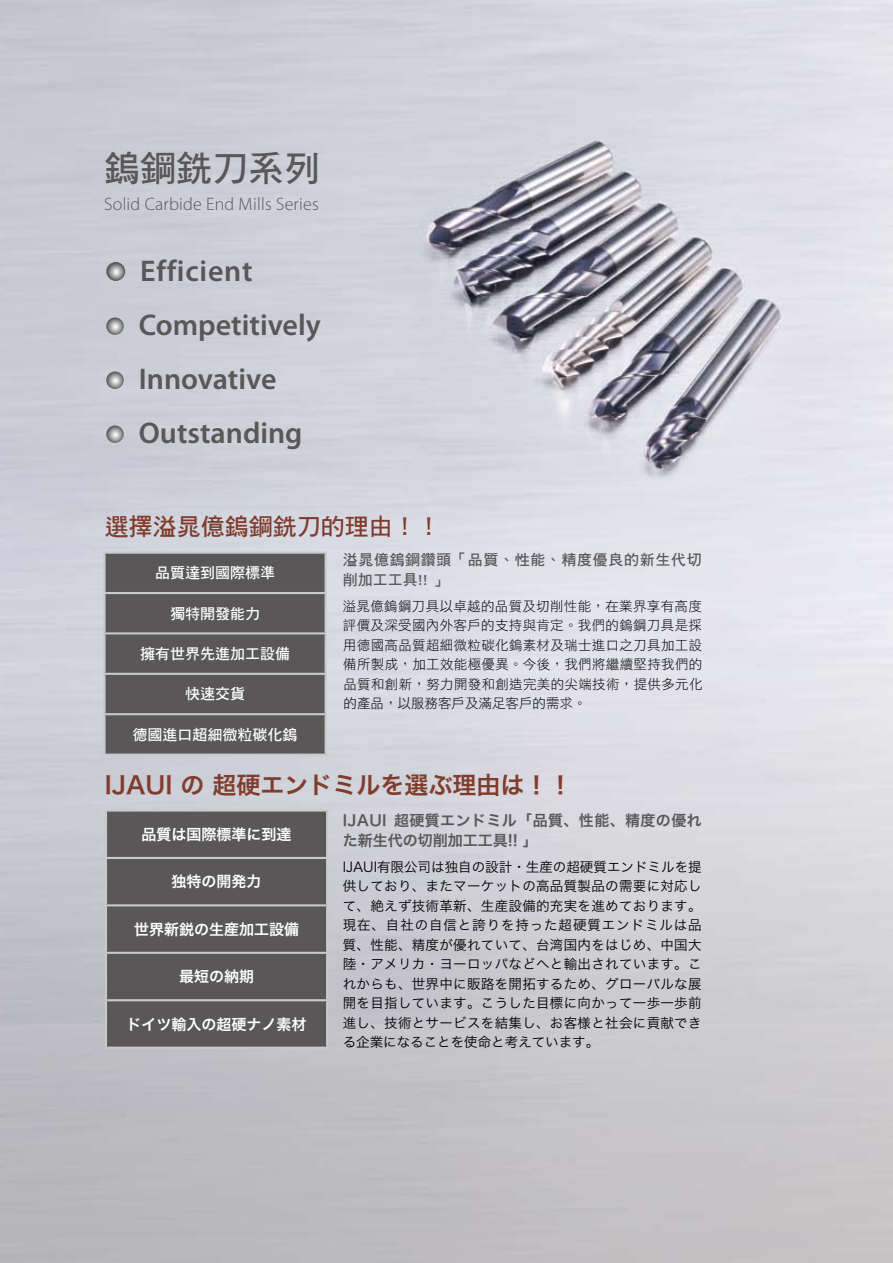
<style>
.page{position:relative;width:893px;height:1263px;background:#fff}
.page>*{position:absolute;margin:0;border:0;box-sizing:border-box;transform-origin:0 0}
.t1{font:36px "DF Hei Std W7";color:#595757}
.t2{font:600 30px/54px "Myriad Pro";color:#595757}
.t3{font:24px "Hira Kaku Pro W6";color:#803c2d}
.t4{font:24px "DF Hei Std W7";color:#803c2d}
.t5{font:300 18px "Myriad Pro";letter-spacing:.01em;color:#595757}
.t6{font:15px "Hira Kaku Pro W6";color:#fff}
.t7{font:15px "DF Hei Std W7";color:#fff}
.t8{font:15px/20.2px "Hira Kaku Pro W6";letter-spacing:.025em;color:#595757}
.t9{font:15px/20.2px "DF Hei Std W7";letter-spacing:.04em;color:#595757}
.t10{font:13.5px/19.5px "Hira Kaku Pro W3";letter-spacing:.025em;color:#000;text-align:justify}
.t11{font:13.5px/19.5px "DF Hei Std W3";letter-spacing:.025em;color:#000;text-align:justify}
</style>
<div class="page">
<img style="left:0;top:0;width:893px;height:1263px">
<div style="left:106px;top:554px;width:219px;height:199px;background:#595757"></div>
<hr style="left:103px;top:551px;width:224px;height:3px;background:#c9c9ca">
<hr style="left:103px;top:554px;width:3px;height:38px;background:#c9c9ca">
<hr style="left:325px;top:554px;width:2px;height:38px;background:#c9c9ca">
<hr style="left:103px;top:592px;width:224px;height:2px;background:#c9c9ca">
<hr style="left:103px;top:594px;width:3px;height:38px;background:#c9c9ca">
<hr style="left:325px;top:594px;width:2px;height:38px;background:#c9c9ca">
<hr style="left:103px;top:632px;width:224px;height:2px;background:#c9c9ca">
<hr style="left:103px;top:634px;width:3px;height:39px;background:#c9c9ca">
<hr style="left:325px;top:634px;width:2px;height:39px;background:#c9c9ca">
<hr style="left:103px;top:673px;width:224px;height:2px;background:#c9c9ca">
<hr style="left:103px;top:675px;width:3px;height:38px;background:#c9c9ca">
<hr style="left:325px;top:675px;width:2px;height:38px;background:#c9c9ca">
<hr style="left:103px;top:713px;width:224px;height:2px;background:#c9c9ca">
<hr style="left:103px;top:715px;width:3px;height:38px;background:#c9c9ca">
<hr style="left:325px;top:715px;width:2px;height:38px;background:#c9c9ca">
<hr style="left:103px;top:753px;width:224px;height:3px;background:#c9c9ca">
<div style="left:107px;top:811px;width:219px;height:235px;background:#595757"></div>
<hr style="left:105px;top:809px;width:223px;height:2px;background:#c9c9ca">
<hr style="left:105px;top:811px;width:2px;height:46px;background:#c9c9ca">
<hr style="left:326px;top:811px;width:2px;height:46px;background:#c9c9ca">
<hr style="left:105px;top:857px;width:223px;height:2px;background:#c9c9ca">
<hr style="left:105px;top:859px;width:2px;height:45px;background:#c9c9ca">
<hr style="left:326px;top:859px;width:2px;height:45px;background:#c9c9ca">
<hr style="left:105px;top:904px;width:223px;height:2px;background:#c9c9ca">
<hr style="left:105px;top:906px;width:2px;height:46px;background:#c9c9ca">
<hr style="left:326px;top:906px;width:2px;height:46px;background:#c9c9ca">
<hr style="left:105px;top:952px;width:223px;height:2px;background:#c9c9ca">
<hr style="left:105px;top:954px;width:2px;height:45px;background:#c9c9ca">
<hr style="left:326px;top:954px;width:2px;height:45px;background:#c9c9ca">
<hr style="left:105px;top:999px;width:223px;height:2px;background:#c9c9ca">
<hr style="left:105px;top:1001px;width:2px;height:45px;background:#c9c9ca">
<hr style="left:326px;top:1001px;width:2px;height:45px;background:#c9c9ca">
<hr style="left:105px;top:1046px;width:223px;height:3px;background:#c9c9ca">
<svg style="left:107px;top:263px;width:17px;height:17px"></svg>
<div style="left:106px;top:262px;width:19px;height:19px;border:2px solid #fff;border-radius:50%"></div>
<svg style="left:106px;top:317px;width:18px;height:18px"></svg>
<svg style="left:106px;top:371px;width:18px;height:18px"></svg>
<svg style="left:106px;top:425px;width:18px;height:18px"></svg>
<h1 class="t1" style="left:104px;top:149px;width:217px">鎢鋼銑刀系列</h1>
<h3 class="t5" style="left:104px;top:193px;width:216px">Solid Carbide End Mills Series</h3>
<h2 class="t2" style="left:139px;top:243px;width:184px">Efficient<br>Competitively<br>Innovative<br>Outstanding</h2>
<h3 class="t4" style="left:105px;top:514px;width:337px">選擇溢晁億鎢鋼銑刀的理由！！</h3>
<p class="t7" style="left:155px;top:565px;width:121px">品質達到國際標準</p>
<p class="t7" style="left:170px;top:605px;width:91px">獨特開發能力</p>
<p class="t7" style="left:140px;top:645px;width:151px">擁有世界先進加工設備</p>
<p class="t7" style="left:185px;top:686px;width:61px">快速交貨</p>
<p class="t7" style="left:133px;top:726px;width:166px">德國進口超細微粒碳化鎢</p>
<h3 class="t3" style="left:105px;top:763px;width:469px">IJAUI の 超硬エンドミルを選ぶ理由は！！</h3>
<p class="t6" style="left:142px;top:821px;width:151px">品質は国際標準に到達</p>
<p class="t6" style="left:172px;top:868px;width:91px">独特の開発力</p>
<p class="t6" style="left:134px;top:915px;width:166px">世界新鋭の生産加工設備</p>
<p class="t6" style="left:179px;top:963px;width:76px">最短の納期</p>
<p class="t6" style="left:127px;top:1010px;width:181px">ドイツ輸入の超硬ナノ素材</p>
<p class="t9" style="left:343px;top:549px;width:360px">溢晁億鎢鋼鑽頭「品質、性能、精度優良的新生代切削加工工具!! 」</p>
<p class="t11" style="left:343px;top:596px;width:361px">溢晁億鎢鋼刀具以卓越的品質及切削性能，在業界享有高度評價及深受國內外客戶的支持與肯定。我們的鎢鋼刀具是採用德國高品質超細微粒碳化鎢素材及瑞士進口之刀具加工設備所製成，加工效能極優異。今後，我們將繼續堅持我們的品質和創新，努力開發和創造完美的尖端技術，提供多元化的產品，以服務客戶及滿足客戶的需求。</p>
<p class="t8" style="left:343px;top:809px;width:360px">IJAUI 超硬質エンドミル「品質、性能、精度の優れた新生代の切削加工工具!! 」</p>
<p class="t10" style="left:343px;top:856px;width:360px">IJAUI有限公司は独自の設計・生産の超硬質エンドミルを提供しており、またマーケットの高品質製品の需要に対応して、絶えず技術革新、生産設備的充実を進めております。現在、自社の自信と誇りを持った超硬質エンドミルは品質、性能、精度が優れていて、台湾国内をはじめ、中国大陸・アメリカ・ヨーロッパなどへと輸出されています。これからも、世界中に販路を開拓するため、グローバルな展開を目指しています。こうした目標に向かって一歩一歩前進し、技術とサービスを結集し、お客様と社会に貢献できる企業になることを使命と考えています。</p>
</div>
